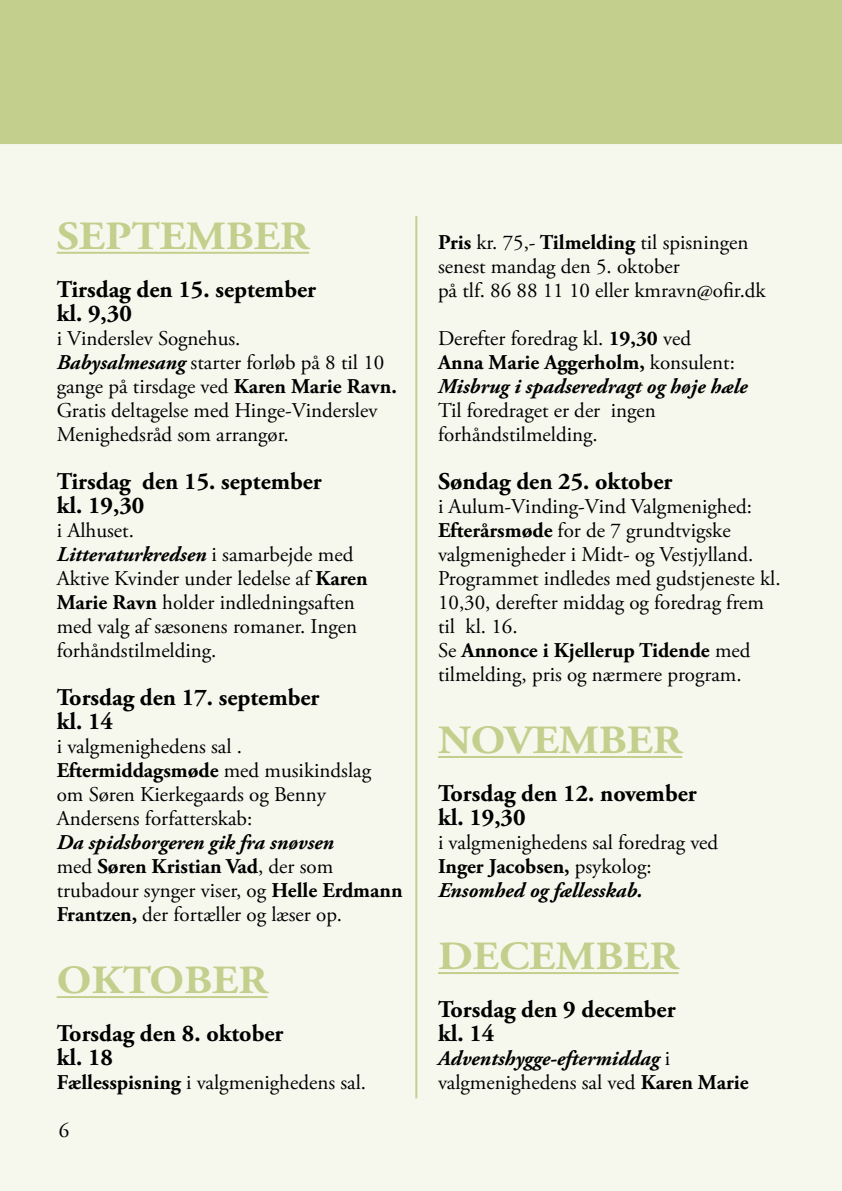
<style>
.page{position:relative;width:842px;height:1191px;background:#f6f8ee}
.page>*{position:absolute;margin:0;border:0;box-sizing:border-box;transform-origin:0 0}
.t1{font:700 40px "Adobe Garamond Pro";color:#c3cf8c;scale:1.1 1}
.t2{font:700 24px/24px "Adobe Garamond Pro";color:#000}
.t3{font:21px/24px "Adobe Garamond Pro";color:#000}
.t4{font:italic 700 21px/24px "Adobe Garamond Pro";color:#000}
.s1{font-weight:700;font-style:italic}
.s2{font-weight:700}
.s3{font-weight:400;font-style:normal}
.s4{font-style:normal}
</style>
<div class="page">
<div style="left:0;top:0;width:842px;height:144px;background:#c3cf8c"></div>
<hr style="left:57px;top:252px;width:252px;height:2px;background:#c3cf8c">
<hr style="left:57px;top:996px;width:211px;height:2px;background:#c3cf8c">
<hr style="left:438px;top:756px;width:244px;height:2px;background:#c3cf8c">
<hr style="left:438px;top:972px;width:241px;height:2px;background:#c3cf8c">
<hr style="left:415px;top:216px;width:2px;height:882px;background:#c3cf8c">
<h1 class="t1" style="left:57px;top:213px;width:231px">SEPTEMBER</h1>
<p class="t2" style="left:57px;top:278px;width:261px">Tirsdag den 15. september kl. 9,30</p>
<p class="t3" style="left:57px;top:327px;width:342px">i Vinderslev Sognehus.<br><span class="s1">Babysalmesang</span> starter forløb på 8 til 10 gange på tirsdage ved <span class="s2">Karen Marie Ravn.<br></span>Gratis deltagelse med Hinge-Vinderslev Menighedsråd som arrangør.</p>
<p class="t2" style="left:57px;top:470px;width:267px">Tirsdag den 15. september kl. 19,30</p>
<p class="t3" style="left:57px;top:519px;width:312px">i Alhuset.<br><span class="s1">Litteraturkredsen</span> i samarbejde med<br>Aktive Kvinder under ledelse af <span class="s2">Karen<br>Marie Ravn</span> holder indledningsaften med valg af sæsonens romaner. Ingen forhåndstilmelding.</p>
<p class="t2" style="left:57px;top:686px;width:264px">Torsdag den 17. september kl. 14</p>
<p class="t3" style="left:57px;top:735px;width:316px">i valgmenighedens sal .<br><span class="s2">Eftermiddagsmøde</span> med musikindslag om Søren Kierkegaards og Benny<br>Andersens forfatterskab:</p>
<p class="t3" style="left:57px;top:831px;width:347px"><span class="s1">Da spidsborgeren gik fra snøvsen<br></span>med <span class="s2">Søren Kristian Vad</span>, der som trubadour synger viser, og <span class="s2">Helle Erdmann Frantzen,</span> der fortæller og læser op.</p>
<h1 class="t1" style="left:57px;top:957px;width:193px">OKTOBER</h1>
<p class="t2" style="left:57px;top:1022px;width:228px">Torsdag den 8. oktober kl. 18</p>
<p class="t3" style="left:57px;top:1071px;width:311px"><span class="s2">Fællesspisning</span> i valgmenighedens sal.</p>
<p class="t3" style="left:59px;top:1119px;width:12px">6</p>
<p class="t3" style="left:438px;top:231px;width:329px"><span class="s2">Pris</span> kr. 75,- <span class="s2">Tilmelding</span> til spisningen senest mandag den 5. oktober<br>på tlf. 86 88 11 10 eller kmravn@ofir.dk</p>
<p class="t3" style="left:438px;top:327px;width:311px">Derefter foredrag kl. <span class="s2">19,30</span> ved<br><span class="s2">Anna Marie Aggerholm,</span> konsulent:<br><span class="s1">Misbrug i spadseredragt og høje hæle</span></p>
<p class="t3" style="left:438px;top:399px;width:219px">Til foredraget er der ingen forhåndstilmelding.</p>
<p class="t2" style="left:438px;top:470px;width:236px">Søndag den 25. oktober</p>
<p class="t3" style="left:438px;top:495px;width:344px">i Aulum-Vinding-Vind Valgmenighed:<br><span class="s2">Efterårsmøde</span> for de 7 grundtvigske valgmenigheder i Midt- og Vestjylland.<br>Programmet indledes med gudstjeneste kl.<br>10,30, derefter middag og foredrag frem til kl. 16.<br>Se <span class="s2">Annonce i Kjellerup Tidende</span> med tilmelding, pris og nærmere program.</p>
<h1 class="t1" style="left:438px;top:717px;width:223px">NOVEMBER</h1>
<p class="t2" style="left:438px;top:782px;width:260px">Torsdag den 12. november kl. 19,30</p>
<p class="t3" style="left:438px;top:831px;width:282px">i valgmenighedens sal foredrag ved<br><span class="s2">Inger Jacobsen,</span> psykolog:<br><span class="s1">Ensomhed og fællesskab.</span></p>
<h1 class="t1" style="left:438px;top:933px;width:220px">DECEMBER</h1>
<p class="t2" style="left:438px;top:998px;width:239px">Torsdag den 9 december kl. 14</p>
<p class="t4" style="left:438px;top:1046px;width:312px">Adventshygge-eftermiddag <span class="s3">i valgmenighedens sal ved</span> <span class="s4">Karen Marie</span></p>
</div>
